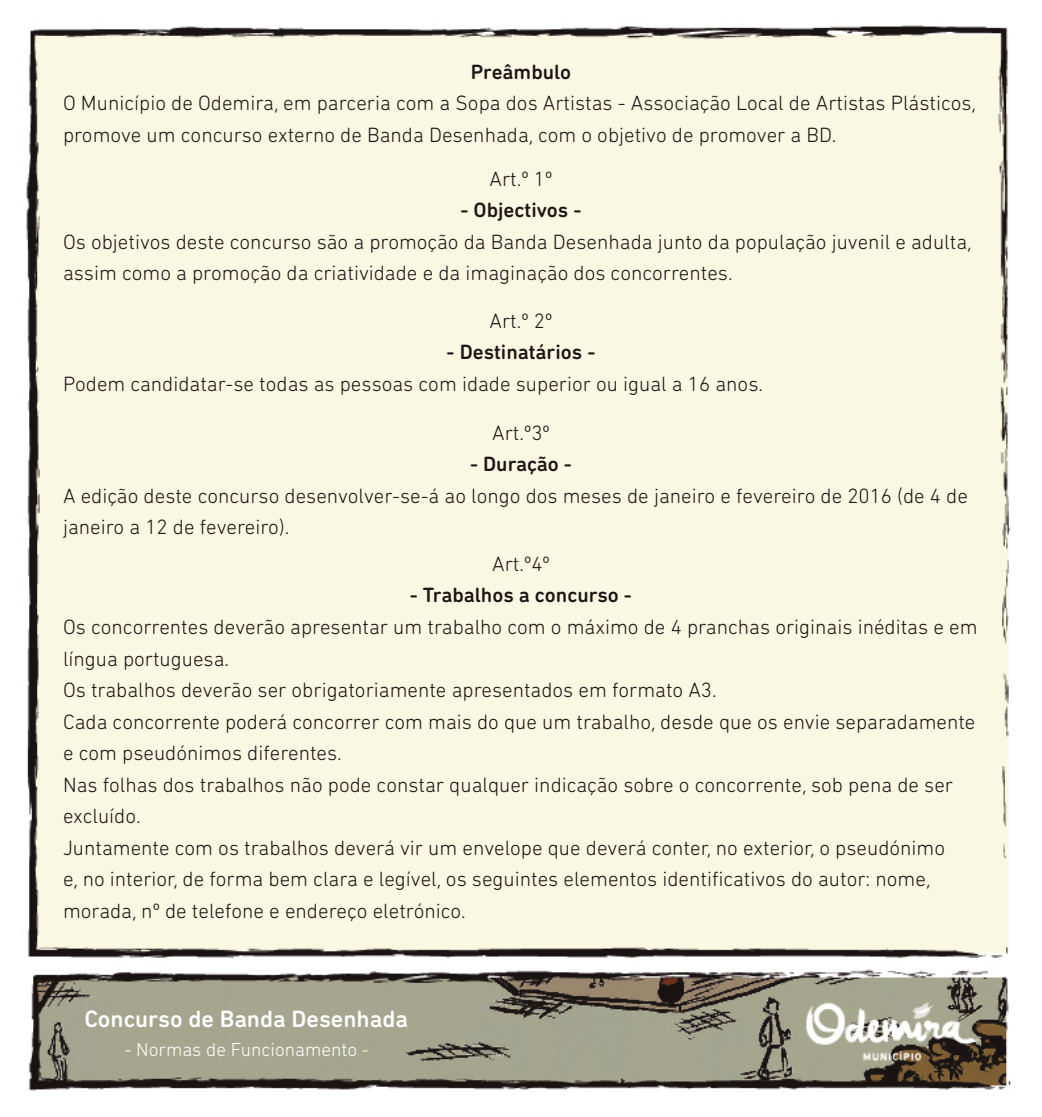
<style>
.page{position:relative;width:1042px;height:1117px;background:#fff}
.page>*{position:absolute;margin:0;border:0;box-sizing:border-box;transform-origin:0 0}
.t1{font:500 23.97px "DIN Next Rounded LT Pro";color:#fff}
.t2{font:300 21px/31.5px "DIN Next Rounded LT Pro";color:#1b1613}
.t3{font:500 21px "DIN Next Rounded LT Pro";color:#1b1613}
.t4{font:300 19.25px "DIN Next Rounded LT Pro";color:#fdfffc}
</style>
<div class="page">
<img style="left:26px;top:25px;width:985px;height:1066px">
<p class="t3" style="left:471px;top:59px;width:102px">Preâmbulo</p>
<p class="t2" style="left:63px;top:87px;width:914px">O Município de Odemira, em parceria com a Sopa dos Artistas - Associação Local de Artistas Plásticos, promove um concurso externo de Banda Desenhada, com o objetivo de promover a BD.</p>
<p class="t2" style="left:489px;top:162px;width:64px">Art.º 1º</p>
<p class="t3" style="left:460px;top:198px;width:122px">- Objectivos -</p>
<p class="t2" style="left:63px;top:225px;width:910px">Os objetivos deste concurso são a promoção da Banda Desenhada junto da população juvenil e adulta, assim como a promoção da criatividade e da imaginação dos concorrentes.</p>
<p class="t2" style="left:489px;top:304px;width:64px">Art.º 2º</p>
<p class="t3" style="left:446px;top:339px;width:150px">- Destinatários -</p>
<p class="t2" style="left:63px;top:367px;width:701px">Podem candidatar-se todas as pessoas com idade superior ou igual a 16 anos.</p>
<p class="t2" style="left:492px;top:416px;width:59px">Art.º3º</p>
<p class="t3" style="left:470px;top:451px;width:103px">- Duração -</p>
<p class="t2" style="left:63px;top:479px;width:906px">A edição deste concurso desenvolver-se-á ao longo dos meses de janeiro e fevereiro de 2016 (de 4 de janeiro a 12 de fevereiro).</p>
<p class="t2" style="left:492px;top:547px;width:59px">Art.º4º</p>
<p class="t3" style="left:410px;top:583px;width:224px">- Trabalhos a concurso -</p>
<p class="t2" style="left:63px;top:610px;width:916px">Os concorrentes deverão apresentar um trabalho com o máximo de 4 pranchas originais inéditas e em língua portuguesa.</p>
<p class="t2" style="left:63px;top:673px;width:655px">Os trabalhos deverão ser obrigatoriamente apresentados em formato A3.</p>
<p class="t2" style="left:63px;top:705px;width:914px">Cada concorrente poderá concorrer com mais do que um trabalho, desde que os envie separadamente e com pseudónimos diferentes.</p>
<p class="t2" style="left:63px;top:768px;width:891px">Nas folhas dos trabalhos não pode constar qualquer indicação sobre o concorrente, sob pena de ser excluído.</p>
<p class="t2" style="left:63px;top:831px;width:883px">Juntamente com os trabalhos deverá vir um envelope que deverá conter, no exterior, o pseudónimo e, no interior, de forma bem clara e legível, os seguintes elementos identificativos do autor: nome, morada, nº de telefone e endereço eletrónico.</p>
<p class="t1" style="left:84px;top:1004px;width:325px">Concurso de Banda Desenhada</p>
<p class="t4" style="left:124px;top:1037px;width:246px">- Normas de Funcionamento -</p>
</div>
